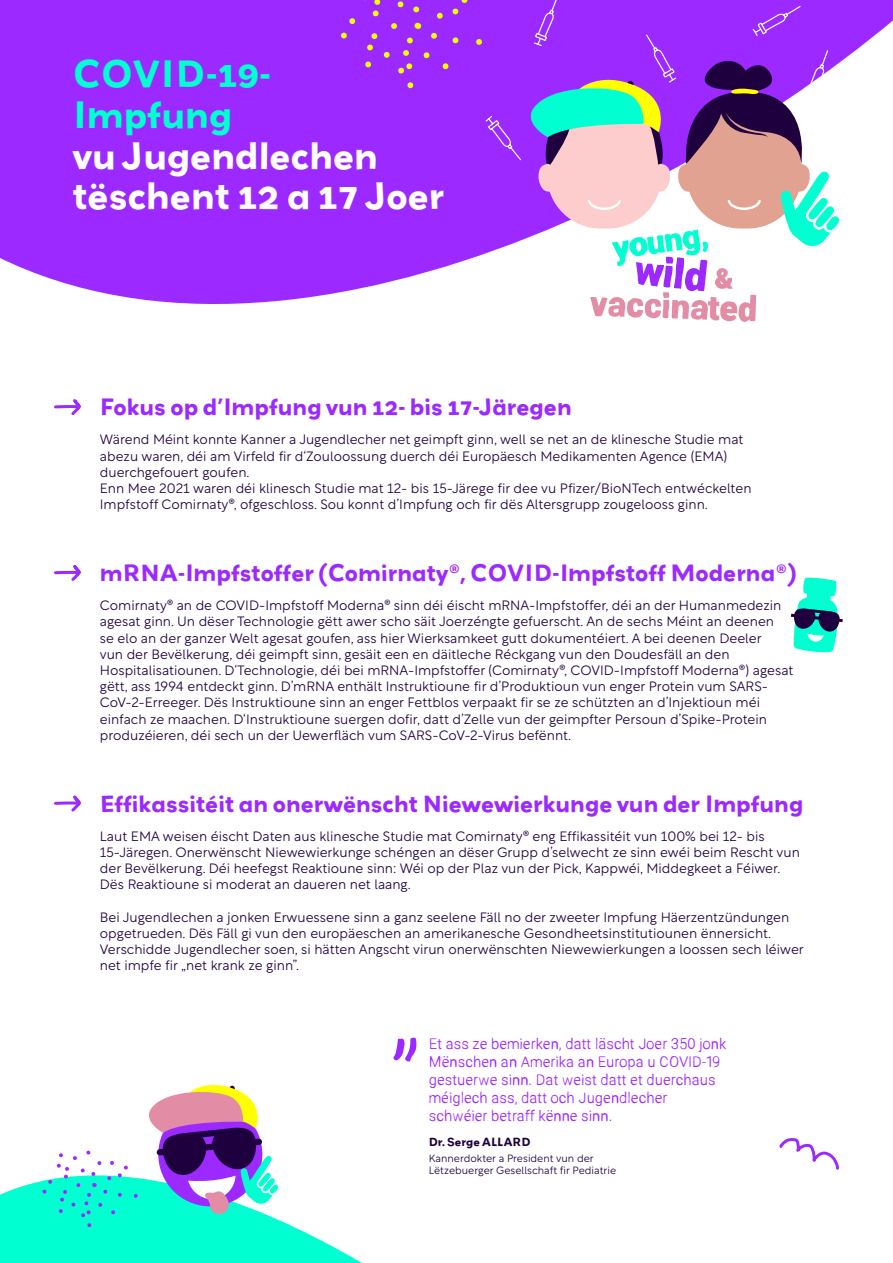
<style>
.page{position:relative;width:893px;height:1263px;background:#fff}
.page>*{position:absolute;margin:0;border:0;box-sizing:border-box;transform-origin:0 0}
.t1{font:700 33.9px/40.7px "Grenadine MVB";color:#fff}
.t2{font:700 33.9px/40.7px "Grenadine MVB";color:#00ffd1}
.t3{font:700 21px "Grenadine MVB";color:#9c29ff}
.t4{font:300 15px/18px "Ramona";color:#9c29ff}
.t5{font:300 13.5px/16.2px "Rotunda";color:#1e003f}
.t6{font:300 10.5px/12px "Rotunda";color:#1e003f}
.t7{font:700 10.5px "Grenadine MVB";color:#1e003f}
</style>
<div class="page">
<svg style="left:0;top:0;width:893px;height:304px;background:#a947ff"></svg>
<svg style="left:341px;top:32px;width:6px;height:7px"></svg>
<svg style="left:349px;top:18px;width:6px;height:6px"></svg>
<svg style="left:407px;top:82px;width:7px;height:7px"></svg>
<svg style="left:362px;top:0;width:106px;height:74px;background:#a237ed"></svg>
<svg style="left:476px;top:0;width:363px;height:322px"></svg>
<svg style="left:791px;top:577px;width:52px;height:75px"></svg>
<svg style="left:54px;top:399px;width:27px;height:16px"></svg>
<svg style="left:54px;top:565px;width:27px;height:16px"></svg>
<svg style="left:54px;top:795px;width:27px;height:17px"></svg>
<svg style="left:393px;top:1037px;width:24px;height:24px"></svg>
<svg style="left:0;top:1084px;width:362px;height:179px"></svg>
<svg style="left:779px;top:1138px;width:60px;height:32px"></svg>
<h1 class="t2" style="left:73px;top:53px;width:200px">COVID-19-<br>Impfung</h1>
<h1 class="t1" style="left:73px;top:134px;width:373px">vu Jugendlechen tëschent 12 a 17 Joer</h1>
<h2 class="t3" style="left:100px;top:392px;width:473px">Fokus op d’Impfung vun 12- bis 17-Järegen</h2>
<p class="t5" style="left:100px;top:430px;width:653px">Wärend Méint konnte Kanner a Jugendlecher net geimpft ginn, well se net an de klinesche Studie mat abezu waren, déi am Virfeld fir d‘Zouloossung duerch déi Europäesch Medikamenten Agence (EMA) duerchgefouert goufen.<br>Enn Mee 2021 waren déi klinesch Studie mat 12- bis 15-Järege fir dee vu Pfizer/BioNTech entwéckelten Impfstoff Comirnaty®, ofgeschloss. Sou konnt d’Impfung och fir dës Altersgrupp zougelooss ginn.</p>
<h2 class="t3" style="left:100px;top:558px;width:698px">mRNA-Impfstoffer (Comirnaty®, COVID-Impfstoff Moderna®)</h2>
<p class="t5" style="left:100px;top:596px;width:695px">Comirnaty® an de COVID-Impfstoff Moderna® sinn déi éischt mRNA-Impfstoffer, déi an der Humanmedezin agesat ginn. Un dëser Technologie gëtt awer scho säit Joerzéngte gefuerscht. An de sechs Méint an deenen<br>se elo an der ganzer Welt agesat goufen, ass hier Wierksamkeet gutt dokumentéiert. A bei deenen Deeler<br>vun der Bevëlkerung, déi geimpft sinn, gesäit een en däitleche Réckgang vun den Doudesfäll an den Hospitalisatiounen. D‘Technologie, déi bei mRNA-Impfstoffer (Comirnaty®, COVID-Impfstoff Moderna®) agesat gëtt, ass 1994 entdeckt ginn. D’mRNA enthält Instruktioune fir d’Produktioun vun enger Protein vum SARS-CoV-2-Erreeger. Dës Instruktioune sinn an enger Fettblos verpaakt fir se ze schützten an d’Injektioun méi einfach ze maachen. D‘Instruktioune suergen dofir, datt d’Zelle vun der geimpfter Persoun d’Spike-Protein produzéieren, déi sech un der Uewerfläch vum SARS-CoV-2-Virus befënnt.</p>
<h2 class="t3" style="left:100px;top:788px;width:705px">Effikassitéit an onerwënscht Niewewierkunge vun der Impfung</h2>
<p class="t5" style="left:100px;top:827px;width:701px">Laut EMA weisen éischt Daten aus klinesche Studie mat Comirnaty® eng Effikassitéit vun 100% bei 12- bis 15-Järegen. Onerwënscht Niewewierkunge schéngen an dëser Grupp d’selwecht ze sinn ewéi beim Rescht vun der Bevëlkerung. Déi heefegst Reaktioune sinn: Wéi op der Plaz vun der Pick, Kappwéi, Middegkeet a Féiwer.<br>Dës Reaktioune si moderat an daueren net laang.</p>
<p class="t5" style="left:100px;top:908px;width:705px">Bei Jugendlechen a jonken Erwuessene sinn a ganz seelene Fäll no der zweeter Impfung Häerzentzündungen opgetrueden. Dës Fäll gi vun den europäeschen an amerikanesche Gesondheetsinstitutiounen ënnersicht.<br>Verschidde Jugendlecher soen, si hätten Angscht virun onerwënschten Niewewierkungen a loossen sech léiwer net impfe fir „net krank ze ginn”.</p>
<p class="t4" style="left:429px;top:1036px;width:299px">Et ass ze bemierken, datt läscht Joer 350 jonk Mënschen an Amerika an Europa u COVID-19 gestuerwe sinn. Dat weist datt et duerchaus méiglech ass, datt och Jugendlecher schwéier betraff kënne sinn.</p>
<p class="t7" style="left:429px;top:1134px;width:103px">Dr. Serge ALLARD</p>
<p class="t6" style="left:429px;top:1152px;width:189px">Kannerdokter a President vun der<br>Lëtzebuerger Gesellschaft fir Pediatrie</p>
</div>
